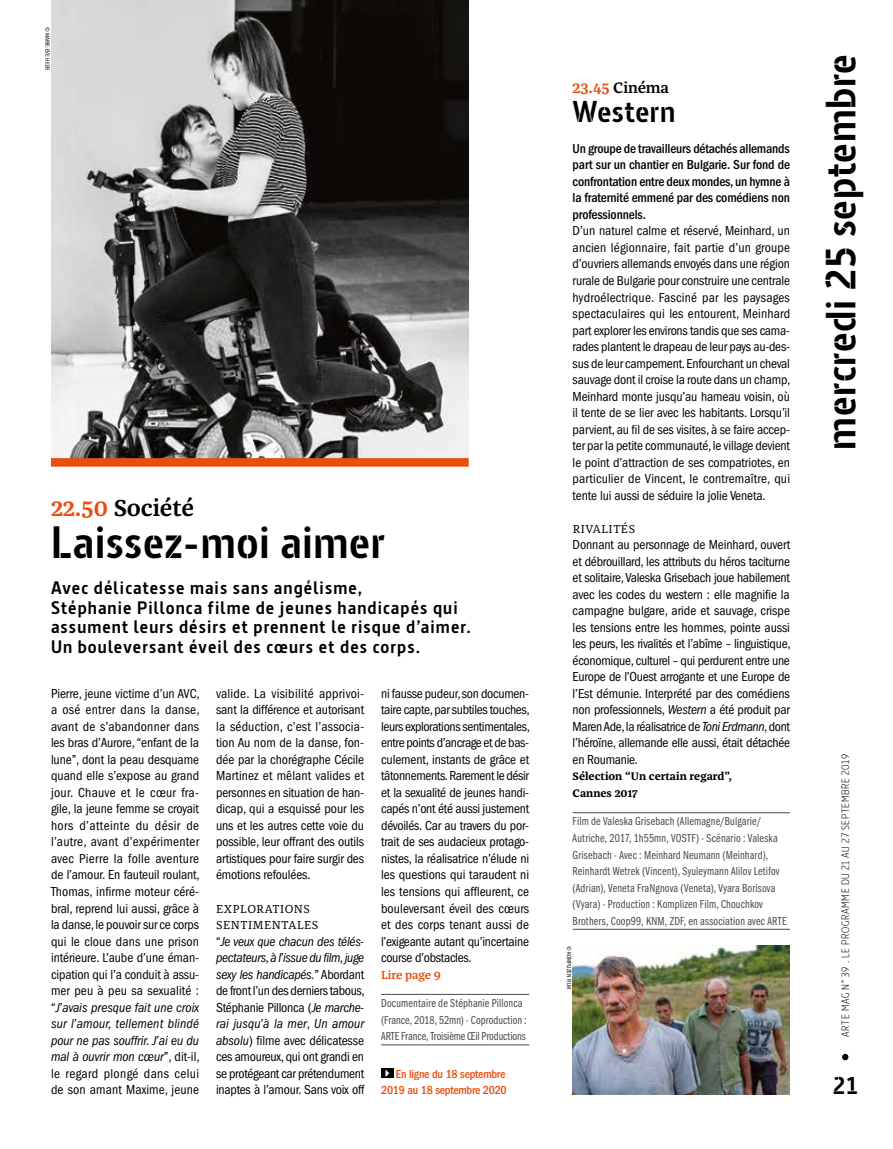
<style>
.page{position:relative;width:893px;height:1149px;background:#fff}
.page>*{position:absolute;margin:0;border:0;box-sizing:border-box;transform-origin:0 0}
.t1{font:700 45px "Barna Stencil";letter-spacing:.015em;color:#000}
.t2{font:700 42px "Barna Stencil";letter-spacing:.015em;color:#000}
.t3{font:700 30px "Barna Stencil";letter-spacing:.015em;color:#000}
.t4{font:700 24.15px "Barna Stencil";color:#000}
.t5{font:600 24px "Franziska OT";letter-spacing:-.01em;color:#000}
.t6{font:700 18px/19.5px "Barna";letter-spacing:.06em;color:#000}
.t7{font:600 15.75px "Franziska OT";letter-spacing:-.01em;color:#000}
.t8{font:condensed 13.5px/16.5px "ITC Franklin Gothic Std";letter-spacing:-.01em;color:#000;text-align:justify}
.t9{font:500 condensed 13.5px/16.5px "ITC Franklin Gothic Std";letter-spacing:-.01em;color:#000;text-align:justify}
.t10{font:12px/16.5px "ITC Franklin Gothic Std Bk Cp";letter-spacing:.015em;color:#4a4a49}
.t11{font:500 condensed 12px/16.5px "ITC Franklin Gothic Std";letter-spacing:-.02em;color:#e94e0f}
.t12{font:12px/16.5px "Franziska OT";letter-spacing:.045em;color:#000}
.t13{font:600 12px "Franziska OT";letter-spacing:-.01em;color:#e94e0f}
.t14{font:700 11.25px/16.5px "Franziska OT";color:#000}
.t15{font:300 10.5px "Barna";letter-spacing:.065em;color:#000}
.t16{font:condensed 6px "ITC Franklin Gothic Std";color:#000}
.s1{color:#e94e0f}
.s2{font-style:italic}
.s3{color:#fff}
</style>
<div class="page">
<svg style="left:842px;top:1053px;width:6px;height:6px"></svg>
<img style="left:51px;top:0;width:418px;height:458px">
<div style="left:51px;top:458px;width:418px;height:8px;background:#e94e0f"></div>
<hr style="left:381px;top:993px;width:148px;height:1px;background:#4a4a49">
<hr style="left:381px;top:1044px;width:148px;height:1px;background:#4a4a49">
<div style="left:381px;top:1067px;width:12px;height:10px;background:#000"></div>
<hr style="left:573px;top:812px;width:217px;height:1px;background:#4a4a49">
<hr style="left:573px;top:928px;width:217px;height:1px;background:#4a4a49">
<img style="left:573px;top:945px;width:217px;height:149px">
<p class="t16" style="left:51px;top:26px;width:45px;rotate:90deg">© MARIE-EVE HEER</p>
<h3 class="t5" style="left:51px;top:493px;width:145px"><span class="s1">22.50</span> Société</h3>
<h1 class="t1" style="left:51px;top:514px;width:336px">Laissez-moi aimer</h1>
<h3 class="t6" style="left:51px;top:578px;width:421px">Avec délicatesse mais sans angélisme,<br>Stéphanie Pillonca filme de jeunes handicapés qui assument leurs désirs et prennent le risque d’aimer.<br>Un bouleversant éveil des cœurs et des corps.</h3>
<p class="t8" style="left:51px;top:685px;width:150px">Pierre, jeune victime d’un AVC, a osé entrer dans la danse, avant de s’abandonner dans les bras d’Aurore, “enfant de la lune”, dont la peau desquame quand elle s’expose au grand jour. Chauve et le cœur fra&shy;gile, la jeune femme se croyait hors d’atteinte du désir de l’autre, avant d’expérimenter avec Pierre la folle aventure de l’amour. En fauteuil roulant, Thomas, infirme moteur céré&shy;bral, reprend lui aussi, grâce à la danse, le pouvoir sur ce corps qui le cloue dans une prison intérieure. L’aube d’une éman&shy;cipation qui l’a conduit à assu&shy;mer peu à peu sa sexualité : “<span class="s2">J’avais presque fait une croix sur l’amour, tellement blindé pour ne pas souffrir. J’ai eu du mal à ouvrir mon cœur</span>”, dit-il, le regard plongé dans celui de son amant Maxime, jeune</p>
<p class="t8" style="left:216px;top:685px;width:150px">valide. La visibilité apprivoi&shy;sant la différence et autorisant la séduction, c’est l’associa&shy;tion Au nom de la danse, fon&shy;dée par la chorégraphe Cécile Martinez et mêlant valides et personnes en situation de han&shy;dicap, qui a esquissé pour les uns et les autres cette voie du possible, leur offrant des outils artistiques pour faire surgir des émotions refoulées.</p>
<p class="t12" style="left:216px;top:900px;width:104px">EXPLORATIONS<br>SENTIMENTALES</p>
<p class="t8" style="left:216px;top:932px;width:150px">“<span class="s2">Je veux que chacun des télés&shy;pectateurs, à l’issue du film, juge sexy les handicapés.</span>” Abordant de front l’un des derniers tabous, Stéphanie Pillonca (<span class="s2">Je marche&shy;rai jusqu’à la mer</span>, <span class="s2">Un amour absolu</span>) filme avec délicatesse ces amoureux, qui ont grandi en se protégeant car prétendument inaptes à l’amour. Sans voix off</p>
<p class="t8" style="left:381px;top:685px;width:150px">ni fausse pudeur, son documen&shy;taire capte, par subtiles touches, leurs explorations sentimentales, entre points d’ancrage et de bas&shy;culement, instants de grâce et tâtonnements. Rarement le désir et la sexualité de jeunes handi&shy;capés n’ont été aussi justement dévoilés. Car au travers du por&shy;trait de ses audacieux protago&shy;nistes, la réalisatrice n’élude ni les questions qui taraudent ni les tensions qui affleurent, ce bouleversant éveil des cœurs et des corps tenant aussi de l’exigeante autant qu’incertaine course d’obstacles.</p>
<p class="t13" style="left:381px;top:967px;width:61px">Lire page 9</p>
<p class="t10" style="left:381px;top:994px;width:147px">Documentaire de Stéphanie Pillonca (France, 2018, 52mn) - Coproduction :<br>ARTE France, Troisième Œil Productions</p>
<p class="t11" style="left:381px;top:1065px;width:127px"><span class="s3">✔</span> En ligne du 18 septembre<br>2019 au 18 septembre 2020</p>
<p class="t7" style="left:573px;top:79px;width:98px"><span class="s1">23.45</span> Cinéma</p>
<h3 class="t3" style="left:573px;top:93px;width:104px">Western</h3>
<p class="t9" style="left:573px;top:140px;width:219px">Un groupe de travailleurs détachés allemands part sur un chantier en Bulgarie. Sur fond de confrontation entre deux mondes, un hymne à la fraternité emmené par des comédiens non professionnels.</p>
<p class="t8" style="left:573px;top:223px;width:219px">D’un naturel calme et réservé, Meinhard, un ancien légionnaire, fait partie d’un groupe d’ouvriers allemands envoyés dans une région rurale de Bulgarie pour construire une centrale hydroélectrique. Fasciné par les paysages spectaculaires qui les entourent, Meinhard part explorer les environs tandis que ses cama&shy;rades plantent le drapeau de leur pays au-des&shy;sus de leur campement. Enfourchant un cheval sauvage dont il croise la route dans un champ, Meinhard monte jusqu’au hameau voisin, où il tente de se lier avec les habitants. Lorsqu’il parvient, au fil de ses visites, à se faire accep&shy;ter par la petite communauté, le village devient le point d’attraction de ses compatriotes, en particulier de Vincent, le contremaître, qui tente lui aussi de séduire la jolie Veneta.</p>
<p class="t12" style="left:573px;top:520px;width:64px">RIVALITÉS</p>
<p class="t8" style="left:573px;top:536px;width:219px">Donnant au personnage de Meinhard, ouvert et débrouillard, les attributs du héros taciturne et solitaire, Valeska Grisebach joue habilement avec les codes du western : elle magnifie la campagne bulgare, aride et sauvage, crispe les tensions entre les hommes, pointe aussi les peurs, les rivalités et l’abîme – linguistique, économique, culturel – qui perdurent entre une Europe de l’Ouest arrogante et une Europe de l’Est démunie. Interprété par des comédiens non professionnels, <span class="s2">Western</span> a été produit par Maren Ade, la réalisatrice de <span class="s2">Toni Erdmann</span>, dont l’héroïne, allemande elle aussi, était détachée en Roumanie.</p>
<p class="t14" style="left:573px;top:768px;width:161px">Sélection “Un certain regard”,<br>Cannes 2017</p>
<p class="t10" style="left:573px;top:813px;width:215px">Film de Valeska Grisebach (Allemagne/Bulgarie/ Autriche, 2017, 1h55mn, VOSTF) - Scénario : Valeska Grisebach - Avec : Meinhard Neumann (Meinhard), Reinhardt Wetrek (Vincent), Syuleymann Alilov Letifov (Adrian), Veneta FraNgnova (Veneta), Vyara Borisova (Vyara) - Production : Komplizen Film, Chouchkov Brothers, Coop99, KNM, ZDF, en association avec ARTE</p>
<p class="t16" style="left:572px;top:945px;width:45px;rotate:90deg">© KOMPLIZEN FILM</p>
<h2 class="t2" style="left:815px;top:449px;width:397px;rotate:-90deg">mercredi 25 septembre</h2>
<p class="t15" style="left:839px;top:1036px;width:284px;rotate:-90deg">ARTE MAG N° 39 . LE PROGRAMME DU 21 AU 27 SEPTEMBRE 2019</p>
<h3 class="t4" style="left:833px;top:1070px;width:26px">21</h3>
</div>
